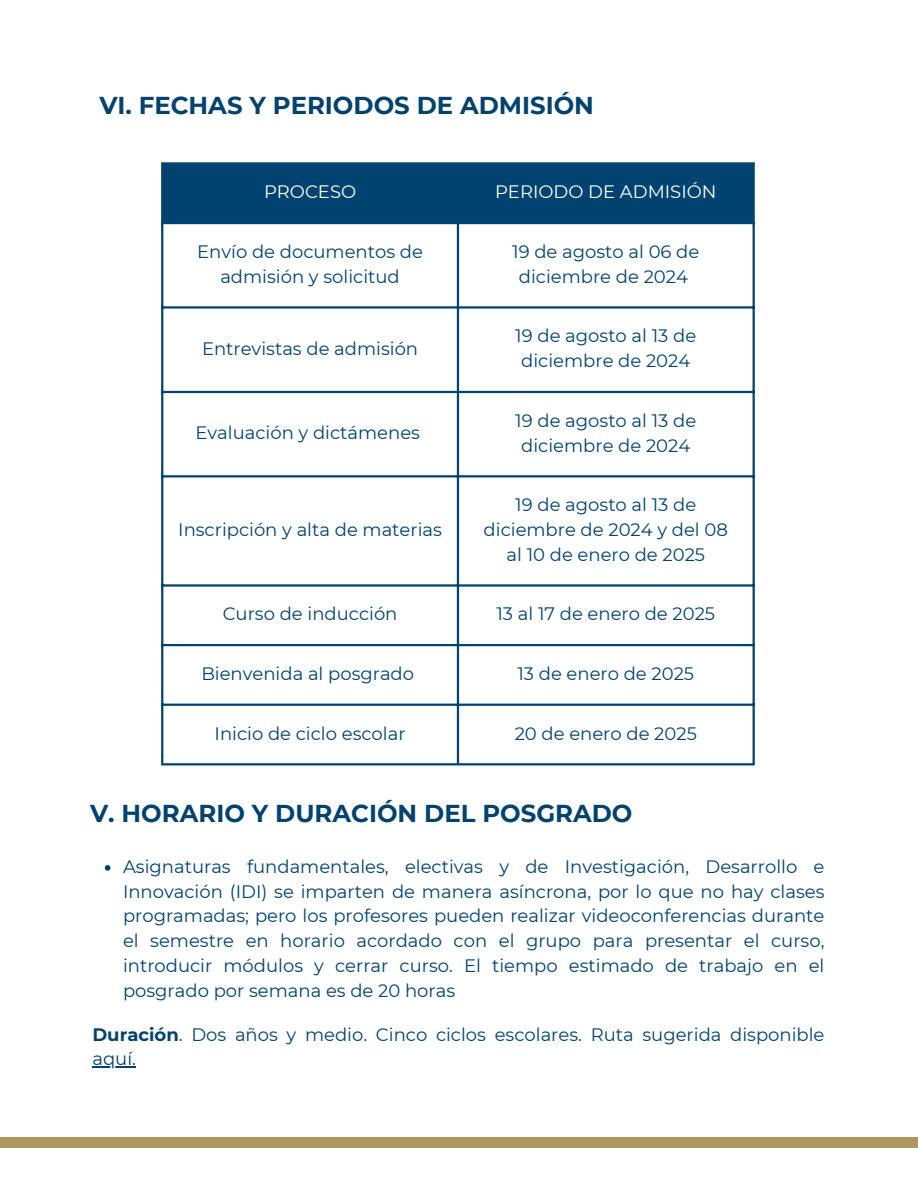
<style>
.page{position:relative;width:918px;height:1188px;background:#fff}
.page>*{position:absolute;margin:0;border:0;box-sizing:border-box;transform-origin:0 0}
.t1{font:700 24.45px "Montserrat";color:#004270}
.t2{font:18px/24.8px "Montserrat";color:#004270;text-align:center}
.t3{font:18px "Montserrat";color:#fff}
.s1{font-weight:700}
</style>
<div class="page">
<div style="left:0;top:1138px;width:918px;height:10px;background:#ac975e"></div>
<div style="left:163px;top:165px;width:590px;height:57px;background:#004270"></div>
<hr style="left:161px;top:165px;width:2px;height:598px;background:#004270">
<hr style="left:457px;top:165px;width:2px;height:598px;background:#004270">
<hr style="left:753px;top:165px;width:2px;height:598px;background:#004270">
<hr style="left:161px;top:162px;width:594px;height:3px;background:#004270">
<hr style="left:161px;top:222px;width:594px;height:2px;background:#004270">
<hr style="left:161px;top:306px;width:594px;height:3px;background:#004270">
<hr style="left:161px;top:391px;width:594px;height:2px;background:#004270">
<hr style="left:161px;top:475px;width:594px;height:2px;background:#004270">
<hr style="left:161px;top:584px;width:594px;height:3px;background:#004270">
<hr style="left:161px;top:644px;width:594px;height:2px;background:#004270">
<hr style="left:161px;top:704px;width:594px;height:2px;background:#004270">
<hr style="left:161px;top:763px;width:594px;height:2px;background:#004270">
<svg style="left:105px;top:865px;width:5px;height:6px"></svg>
<hr style="left:92px;top:1066px;width:44px;height:2px;background:#004270">
<h1 class="t1" style="left:99px;top:90px;width:496px">VI. FECHAS Y PERIODOS DE ADMISIÓN</h1>
<p class="t3" style="left:264px;top:181px;width:94px">PROCESO</p>
<p class="t3" style="left:495px;top:181px;width:223px">PERIODO DE ADMISIÓN</p>
<p class="t2" style="left:197px;top:239px;width:227px">Envío de documentos de admisión y solicitud</p>
<p class="t2" style="left:512px;top:239px;width:189px">19 de agosto al 06 de diciembre de 2024</p>
<p class="t2" style="left:202px;top:336px;width:218px">Entrevistas de admisión</p>
<p class="t2" style="left:195px;top:420px;width:226px">Evaluación y dictámenes</p>
<p class="t2" style="left:178px;top:517px;width:265px">Inscripción y alta de materias</p>
<p class="t2" style="left:515px;top:323px;width:182px">19 de agosto al 13 de diciembre de 2024</p>
<p class="t2" style="left:515px;top:408px;width:182px">19 de agosto al 13 de diciembre de 2024</p>
<p class="t2" style="left:484px;top:492px;width:246px">19 de agosto al 13 de diciembre de 2024 y del 08 al 10 de enero de 2025</p>
<p class="t2" style="left:223px;top:602px;width:176px">Curso de inducción</p>
<p class="t2" style="left:496px;top:602px;width:220px">13 al 17 de enero de 2025</p>
<p class="t2" style="left:201px;top:661px;width:214px">Bienvenida al posgrado</p>
<p class="t2" style="left:517px;top:661px;width:178px">13 de enero de 2025</p>
<p class="t2" style="left:215px;top:721px;width:192px">Inicio de ciclo escolar</p>
<p class="t2" style="left:515px;top:721px;width:184px">20 de enero de 2025</p>
<h1 class="t1" style="left:90px;top:798px;width:544px">V. HORARIO Y DURACIÓN DEL POSGRADO</h1>
<p class="t2" style="left:123px;top:854px;width:703px;text-align:justify">Asignaturas fundamentales, electivas y de Investigación, Desarrollo e Innovación (IDI) se imparten de manera asíncrona, por lo que no hay clases programadas; pero los profesores pueden realizar videoconferencias durante el semestre en horario acordado con el grupo para presentar el curso, introducir módulos y cerrar curso. El tiempo estimado de trabajo en el posgrado por semana es de 20 horas</p>
<p class="t2" style="left:92px;top:1022px;width:734px;text-align:left"><span class="s1">Duración</span>. Dos años y medio. Cinco ciclos escolares. Ruta sugerida disponible aquí.</p>
</div>
